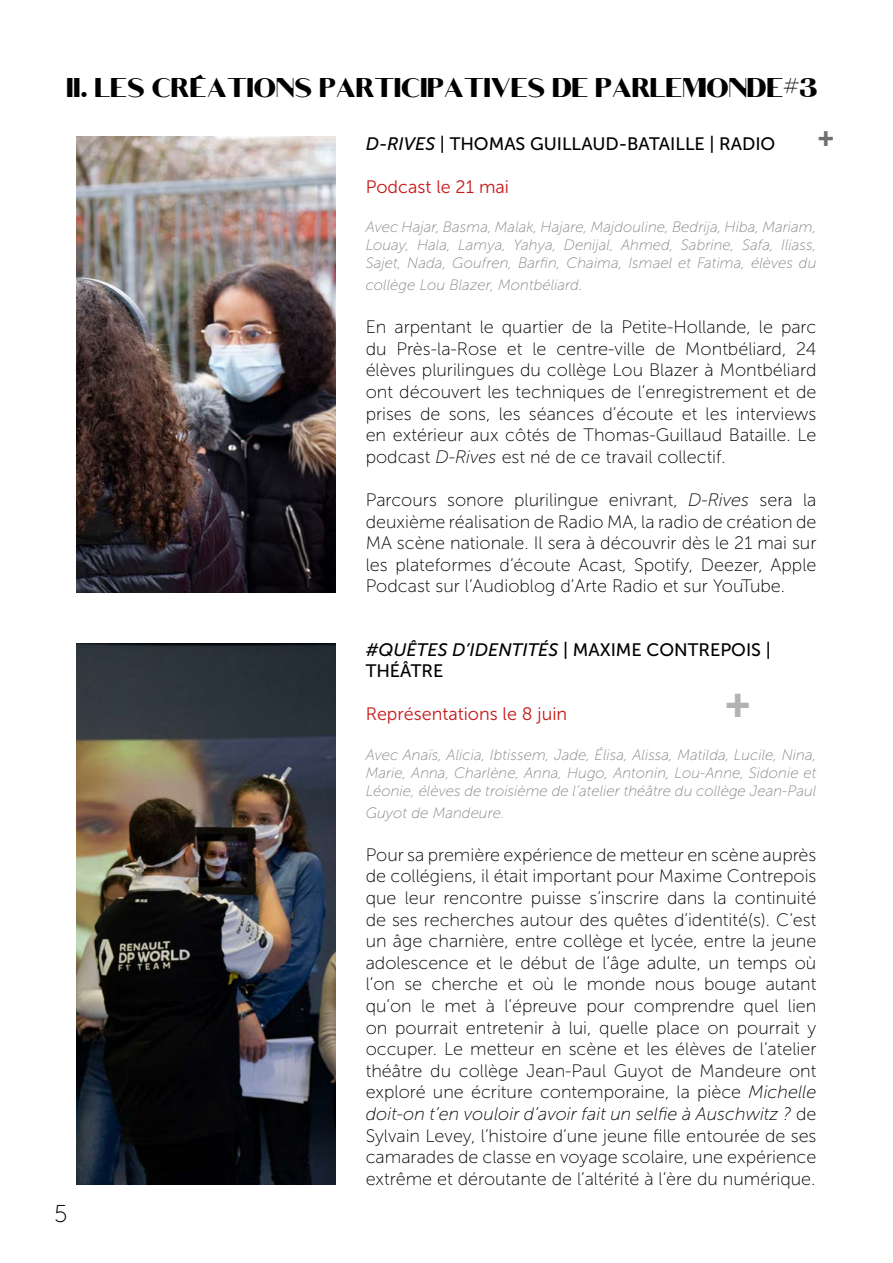
<style>
.page{position:relative;width:893px;height:1263px;background:#fff}
.page>*{position:absolute;margin:0;border:0;box-sizing:border-box;transform-origin:0 0}
.t1{font:40.35px "Museo Sans 900";color:#b3b2b2}
.t2{font:300 27px "MA Sansserif";color:#000}
.t3{font:25.8px "Museo Sans 900";color:#706f6f}
.t4{font:24.3px "Museo Sans 100";color:#000}
.t5{font:18px/21.6px "Museo Sans 100";color:#000;text-align:justify}
.t6{font:18px/21.6px "Museo Sans 500";color:#000}
.t7{font:18px "Museo Sans 300";color:#c61b1a}
.t8{font:italic 15px/18px "Museo Sans 100";color:#878787;text-align:justify}
.s1{font-style:italic}
</style>
<div class="page">
<img style="left:77px;top:136px;width:259px;height:456px">
<img style="left:77px;top:643px;width:259px;height:542px">
<h2 class="t2" style="left:67px;top:73px;width:753px">II. LES CRÉATIONS PARTICIPATIVES DE PARLEMONDE#3</h2>
<h3 class="t3" style="left:818px;top:122px;width:18px">+</h3>
<p class="t6" style="left:366px;top:133px;width:411px"><span class="s1">D-RIVES</span> | THOMAS GUILLAUD-BATAILLE | RADIO</p>
<p class="t7" style="left:366px;top:177px;width:145px">Podcast le 21 mai</p>
<p class="t8" style="left:366px;top:218px;width:452px">Avec Hajar, Basma, Malak, Hajare, Majdouline, Bedrija, Hiba, Mariam, Louay, Hala, Lamya, Yahya, Denijal, Ahmed, Sabrine, Safa, Iliass, Sajet, Nada, Goufren, Barfin, Chaima, Ismael et Fatima, élèves du</p>
<p class="t8" style="left:366px;top:276px;width:218px">collège Lou Blazer, Montbéliard.</p>
<p class="t5" style="left:366px;top:316px;width:452px">En arpentant le quartier de la Petite-Hollande, le parc du Près-la-Rose et le centre-ville de Montbéliard, 24 élèves plurilingues du collège Lou Blazer à Montbéliard ont découvert les techniques de l’enregistrement et de prises de sons, les séances d’écoute et les interviews en extérieur aux côtés de Thomas-Guillaud Bataille. Le podcast <span class="s1">D-Rives</span> est né de ce travail collectif.</p>
<p class="t5" style="left:366px;top:489px;width:452px">Parcours sonore plurilingue enivrant, <span class="s1">D-Rives</span> sera la deuxième réalisation de Radio MA, la radio de création de MA scène nationale. Il sera à découvrir dès le 21 mai sur les plateformes d’écoute Acast, Spotify, Deezer, Apple Podcast sur l’Audioblog d’Arte Radio et sur YouTube.</p>
<h3 class="t4" style="left:54px;top:1201px;width:15px">5</h3>
<p class="t6" style="left:366px;top:639px;width:407px"><span class="s1">#QUÊTES D’IDENTITÉS</span> | MAXIME CONTREPOIS |<br>THÉÂTRE</p>
<p class="t7" style="left:366px;top:704px;width:203px">Représentations le 8 juin</p>
<p class="t8" style="left:366px;top:746px;width:452px">Avec Anaïs, Alicia, Ibtissem, Jade, Élisa, Alissa, Matilda, Lucile, Nina, Marie, Anna, Charlène, Anna, Hugo, Antonin, Lou-Anne, Sidonie et Léonie, élèves de troisième de l’atelier théâtre du collège Jean-Paul</p>
<p class="t8" style="left:366px;top:804px;width:140px">Guyot de Mandeure.</p>
<p class="t5" style="left:366px;top:844px;width:452px">Pour sa première expérience de metteur en scène auprès de collégiens, il était important pour Maxime Contrepois que leur rencontre puisse s’inscrire dans la continuité de ses recherches autour des quêtes d’identité(s). C’est un âge charnière, entre collège et lycée, entre la jeune adolescence et le début de l’âge adulte, un temps où l’on se cherche et où le monde nous bouge autant qu’on le met à l’épreuve pour comprendre quel lien on pourrait entretenir à lui, quelle place on pourrait y occuper. Le metteur en scène et les élèves de l’atelier théâtre du collège Jean-Paul Guyot de Mandeure ont exploré une écriture contemporaine, la pièce <span class="s1">Michelle doit-on t’en vouloir d’avoir fait un selfie à Auschwitz ?</span> de Sylvain Levey, l’histoire d’une jeune fille entourée de ses camarades de classe en voyage scolaire, une expérience extrême et déroutante de l’altérité à l’ère du numérique.</p>
<h1 class="t1" style="left:725px;top:680px;width:27px">+</h1>
</div>
